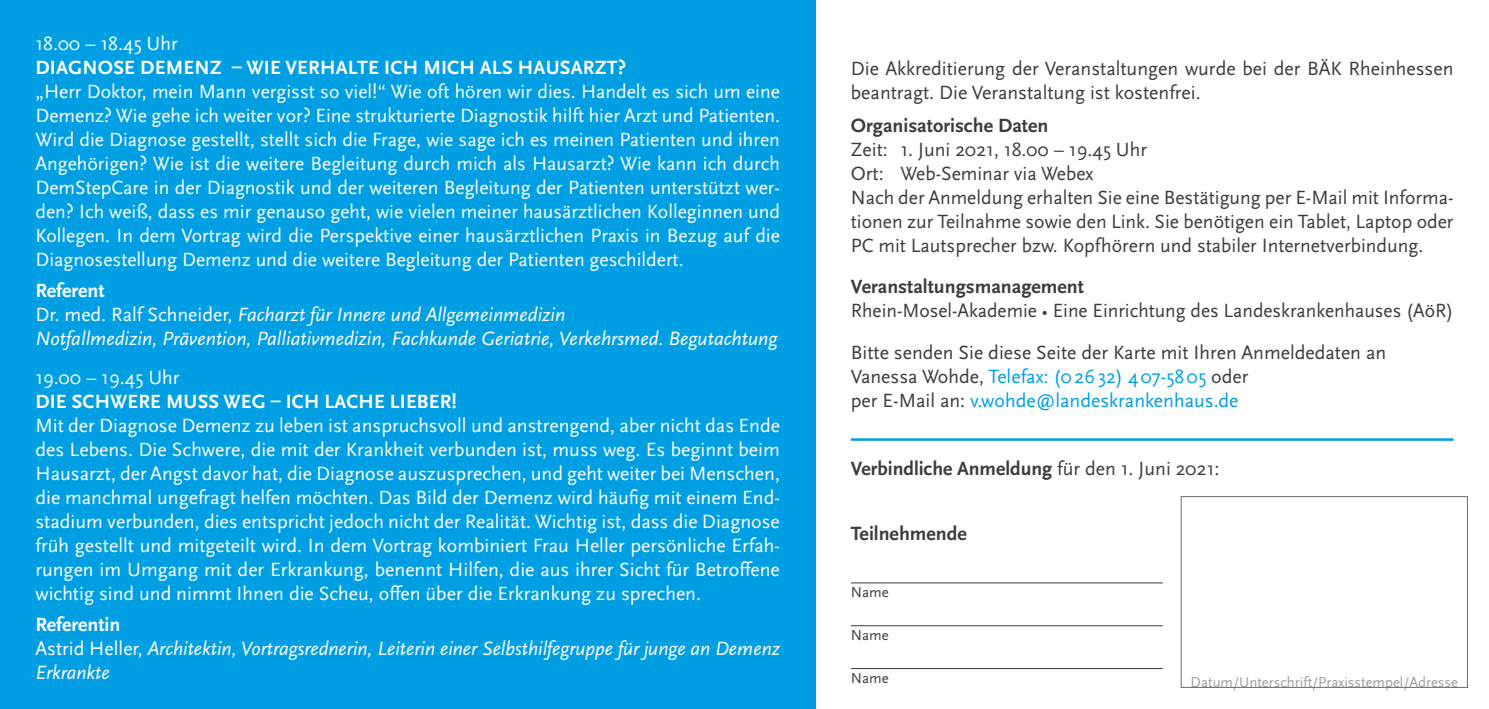
<style>
.page{position:relative;width:1489px;height:709px;background:#fff}
.page>*{position:absolute;margin:0;border:0;box-sizing:border-box;transform-origin:0 0}
.t1{font:20px/24px "Scala Sans OT";color:#fff;text-align:justify}
.t2{font:20px/24px "Scala Sans OT";color:#3c3c3b}
.t3{font:italic 20px/24px "Scala Sans OT";color:#fff}
.t4{font:700 20px "Scala Sans OT";letter-spacing:.01em;color:#fff}
.t5{font:700 20px "Scala Sans OT";color:#3c3c3b}
.t6{font:15px "Scala Sans OT";color:#9d9d9c}
.t7{font:15px "Scala Sans OT";color:#3c3c3b}
.s1{font-weight:700;font-style:normal}
.s2{font-style:normal}
.s3{font-weight:700}
.s4{font-size:17.5px}
.s5{color:#009fe3}
.s6{font-weight:400}
</style>
<div class="page">
<div style="left:0;top:0;width:815px;height:709px;background:#009fe3"></div>
<div style="left:1180px;top:496px;width:287px;height:191px;border:1px solid #6b6b6a"></div>
<hr style="left:850px;top:582px;width:312px;height:1px;background:#3c3c3b">
<hr style="left:850px;top:625px;width:312px;height:1px;background:#3c3c3b">
<hr style="left:850px;top:668px;width:312px;height:1px;background:#3c3c3b">
<hr style="left:850px;top:438px;width:603px;height:3px;background:#009fe3">
<p class="t1" style="left:35px;top:32px;width:144px">18.00 – 18.45 Uhr</p>
<p class="t4" style="left:36px;top:56px;width:592px">DIAGNOSE DEMENZ – WIE VERHALTE ICH MICH ALS HAUSARZT?</p>
<p class="t1" style="left:35px;top:80px;width:746px">„Herr Doktor, mein Mann vergisst so viel!“ Wie oft hören wir dies. Handelt es sich um eine Demenz? Wie gehe ich weiter vor? Eine strukturierte Diagnostik hilft hier Arzt und Patienten.<br>Wird die Diagnose gestellt, stellt sich die Frage, wie sage ich es meinen Patienten und ihren Angehörigen? Wie ist die weitere Begleitung durch mich als Hausarzt? Wie kann ich durch DemStepCare in der Diagnostik und der weiteren Begleitung der Patienten unterstützt wer&shy;den? Ich weiß, dass es mir genauso geht, wie vielen meiner hausärztlichen Kolleginnen und Kollegen. In dem Vortrag wird die Perspektive einer hausärztlichen Praxis in Bezug auf die Diagnosestellung Demenz und die weitere Begleitung der Patienten geschildert.</p>
<p class="t3" style="left:35px;top:279px;width:743px"><span class="s1">Referent<br></span><span class="s2">Dr. med. Ralf Schneider,</span> Facharzt für Innere und Allgemeinmedizin<br>Notfallmedizin, Prävention, Palliativmedizin, Fachkunde Geriatrie, Verkehrsmed. Begutachtung</p>
<p class="t1" style="left:35px;top:365px;width:145px">19.00 – 19.45 Uhr</p>
<p class="t4" style="left:36px;top:390px;width:422px">DIE SCHWERE MUSS WEG – ICH LACHE LIEBER!</p>
<p class="t1" style="left:35px;top:413px;width:746px">Mit der Diagnose Demenz zu leben ist anspruchsvoll und anstrengend, aber nicht das Ende des Lebens. Die Schwere, die mit der Krankheit verbunden ist, muss weg. Es beginnt beim Hausarzt, der Angst davor hat, die Diagnose auszusprechen, und geht weiter bei Menschen, die manchmal ungefragt helfen möchten. Das Bild der Demenz wird häufig mit einem End&shy;stadium verbunden, dies entspricht jedoch nicht der Realität. Wichtig ist, dass die Diagnose früh gestellt und mitgeteilt wird. In dem Vortrag kombiniert Frau Heller persönliche Erfah&shy;rungen im Umgang mit der Erkrankung, benennt Hilfen, die aus ihrer Sicht für Betroffene wichtig sind und nimmt Ihnen die Scheu, offen über die Erkrankung zu sprechen.</p>
<p class="t3" style="left:35px;top:612px;width:746px"><span class="s1">Referentin<br></span><span class="s2">Astrid Heller,</span> Architektin, Vortragsrednerin, Leiterin einer Selbsthilfegruppe für junge an Demenz<br>Erkrankte</p>
<p class="t2" style="left:850px;top:57px;width:604px">Die Akkreditierung der Veranstaltungen wurde bei der BÄK Rheinhessen beantragt. Die Veranstaltung ist kostenfrei.</p>
<p class="t5" style="left:850px;top:114px;width:199px">Organisatorische Daten</p>
<p class="t2" style="left:850px;top:138px;width:604px">Zeit: 1. Juni 2021, 18.00 – 19.45 Uhr<br>Ort: Web-Seminar via Webex<br>Nach der Anmeldung erhalten Sie eine Bestätigung per E-Mail mit Informa&shy;tionen zur Teilnahme sowie den Link. Sie benötigen ein Tablet, Laptop oder PC mit Lautsprecher bzw. Kopfhörern und stabiler Internetverbindung.</p>
<p class="t2" style="left:850px;top:274px;width:604px"><span class="s3">Veranstaltungsmanagement<br></span>Rhein-Mosel-Akademie <span class="s4">•</span> Eine Einrichtung des Landeskrankenhauses (AöR)</p>
<p class="t2" style="left:850px;top:340px;width:537px">Bitte senden Sie diese Seite der Karte mit Ihren Anmeldedaten an<br>Vanessa Wohde, <span class="s5">Telefax: (02632) 407-5805</span> oder<br>per E-Mail an: <span class="s5">v.wohde@landeskrankenhaus.de</span></p>
<p class="t5" style="left:850px;top:457px;width:370px">Verbindliche Anmeldung <span class="s6">für den 1. Juni 2021:</span></p>
<p class="t5" style="left:850px;top:522px;width:117px">Teilnehmende</p>
<p class="t7" style="left:850px;top:584px;width:39px">Name</p>
<p class="t7" style="left:850px;top:627px;width:39px">Name</p>
<p class="t7" style="left:850px;top:670px;width:39px">Name</p>
<p class="t6" style="left:1190px;top:674px;width:269px">Datum/Unterschrift/Praxisstempel/Adresse</p>
</div>
